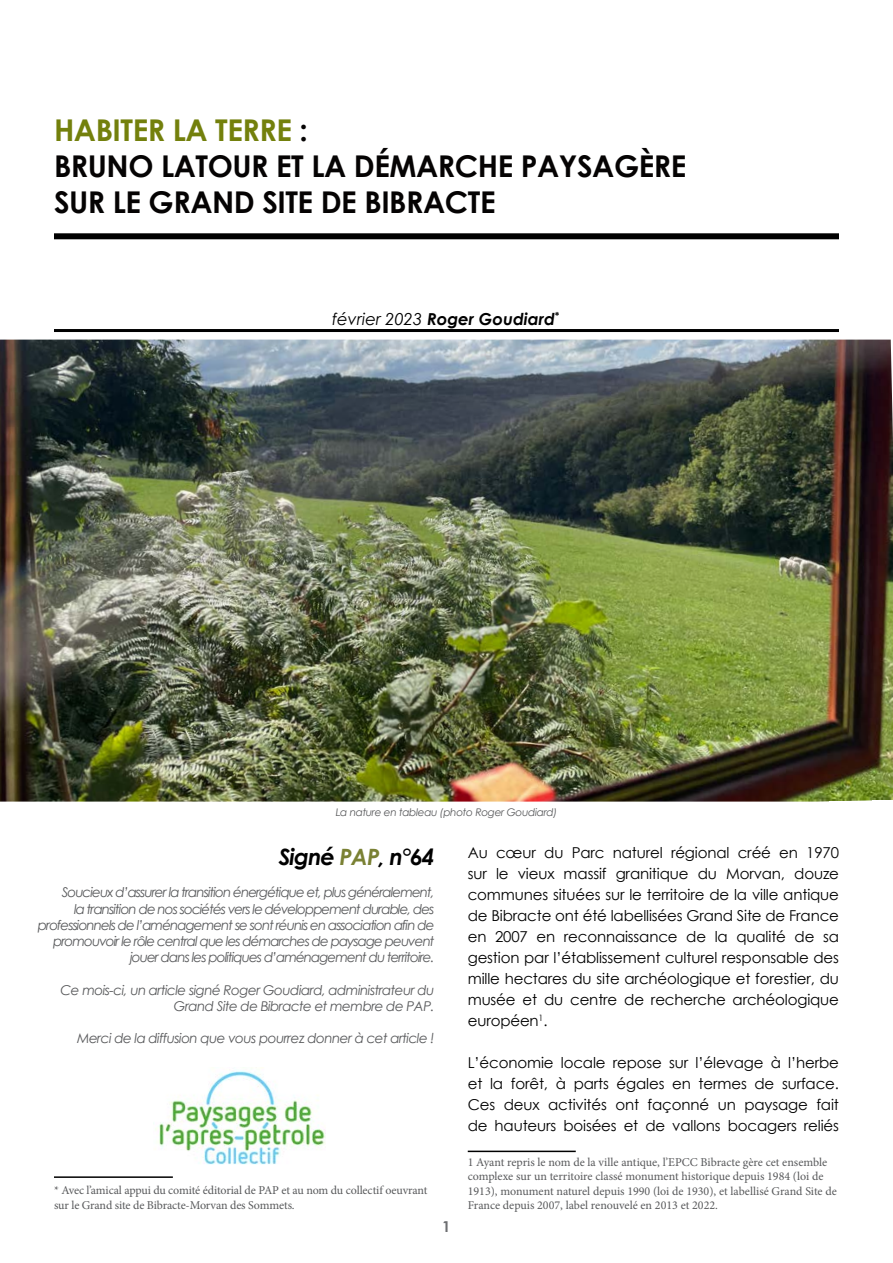
<style>
.page{position:relative;width:893px;height:1263px;background:#fff}
.page>*{position:absolute;margin:0;border:0;box-sizing:border-box;transform-origin:0 0}
.t1{font:700 30px/36px "Century Gothic";letter-spacing:-.015em;color:#050303}
.t2{font:italic 700 22.5px "Century Gothic";letter-spacing:-.04em;color:#000}
.t3{font:italic 700 16.5px "Century Gothic";color:#000}
.t4{font:15px/21px "Century Gothic";letter-spacing:-.01em;color:#000;text-align:justify}
.t5{font:700 15px "Century Gothic";color:#6d6e71}
.t6{font:italic 13.5px/16.2px "Century Gothic";letter-spacing:-.07em;color:#58595b;text-align:right}
.t7{font:italic 13.5px/16.2px "Century Gothic";letter-spacing:-.04em;color:#58595b;text-align:right}
.t8{font:12px/14.4px "Minion Pro";letter-spacing:-.005em;color:#58595b}
.t9{font:italic 10.5px "Century Gothic";letter-spacing:-.03em;color:#58595b}
.s1{color:#73800c}
.s2{font-weight:400}
.s3{color:#7a8134}
</style>
<div class="page">
<img style="left:0;top:340px;width:893px;height:461px">
<div style="left:54px;top:233px;width:785px;height:6px;background:#000"></div>
<hr style="left:54px;top:329px;width:785px;height:3px;background:#000">
<hr style="left:468px;top:1150px;width:108px;height:2px;background:#000">
<img style="left:155px;top:1067px;width:171px;height:98px">
<hr style="left:54px;top:1176px;width:119px;height:2px;background:#000">
<h1 class="t1" style="left:54px;top:110px;width:634px"><span class="s1">HABITER LA TERRE</span> :<br>BRUNO LATOUR ET LA DÉMARCHE PAYSAGÈRE<br>SUR LE GRAND SITE DE BIBRACTE</h1>
<p class="t3" style="left:332px;top:306px;width:229px"><span class="s2">février 2023</span> Roger Goudiard<sup>*</sup></p>
<p class="t9" style="left:336px;top:805px;width:223px">La nature en tableau (photo Roger Goudiard)</p>
<p class="t4" style="left:468px;top:841px;width:373px">Au cœur du Parc naturel régional créé en 1970 sur le vieux massif granitique du Morvan, douze communes situées sur le territoire de la ville antique de Bibracte ont été labellisées Grand Site de France en 2007 en reconnaissance de la qualité de sa gestion par l’établissement culturel responsable des mille hectares du site archéologique et forestier, du musée et du centre de recherche archéologique européen<sup>1</sup>.</p>
<p class="t4" style="left:468px;top:1052px;width:373px">L’économie locale repose sur l’élevage à l’herbe et la forêt, à parts égales en termes de surface.<br>Ces deux activités ont façonné un paysage fait de hauteurs boisées et de vallons bocagers reliés</p>
<p class="t8" style="left:468px;top:1155px;width:371px">1 Ayant repris le nom de la ville antique, l’EPCC Bibracte gère cet ensemble complexe sur un territoire classé monument historique depuis 1984 (loi de 1913), monument naturel depuis 1990 (loi de 1930), et labellisé Grand Site de France depuis 2007, label renouvelé en 2013 et 2022.</p>
<h2 class="t2" style="left:279px;top:840px;width:157px">Signé <span class="s3">PAP</span>, n°64</h2>
<p class="t6" style="left:38px;top:884px;width:398px">Soucieux d’assurer la transition énergétique et, plus généralement,<br>la transition de nos sociétés vers le développement durable, des professionnels de l’aménagement se sont réunis en association afin de promouvoir le rôle central que les démarches de paysage peuvent jouer dans les politiques d’aménagement du territoire.</p>
<p class="t7" style="left:60px;top:981px;width:376px">Ce mois-ci, un article signé Roger Goudiard, administrateur du<br>Grand Site de Bibracte et membre de PAP.</p>
<p class="t7" style="left:77px;top:1030px;width:359px">Merci de la diffusion que vous pourrez donner à cet article !</p>
<p class="t8" style="left:54px;top:1183px;width:375px">* Avec l’amical appui du comité éditorial de PAP et au nom du collectif oeuvrant sur le Grand site de Bibracte-Morvan des Sommets.</p>
<p class="t5" style="left:442px;top:1215px;width:10px">1</p>
</div>
